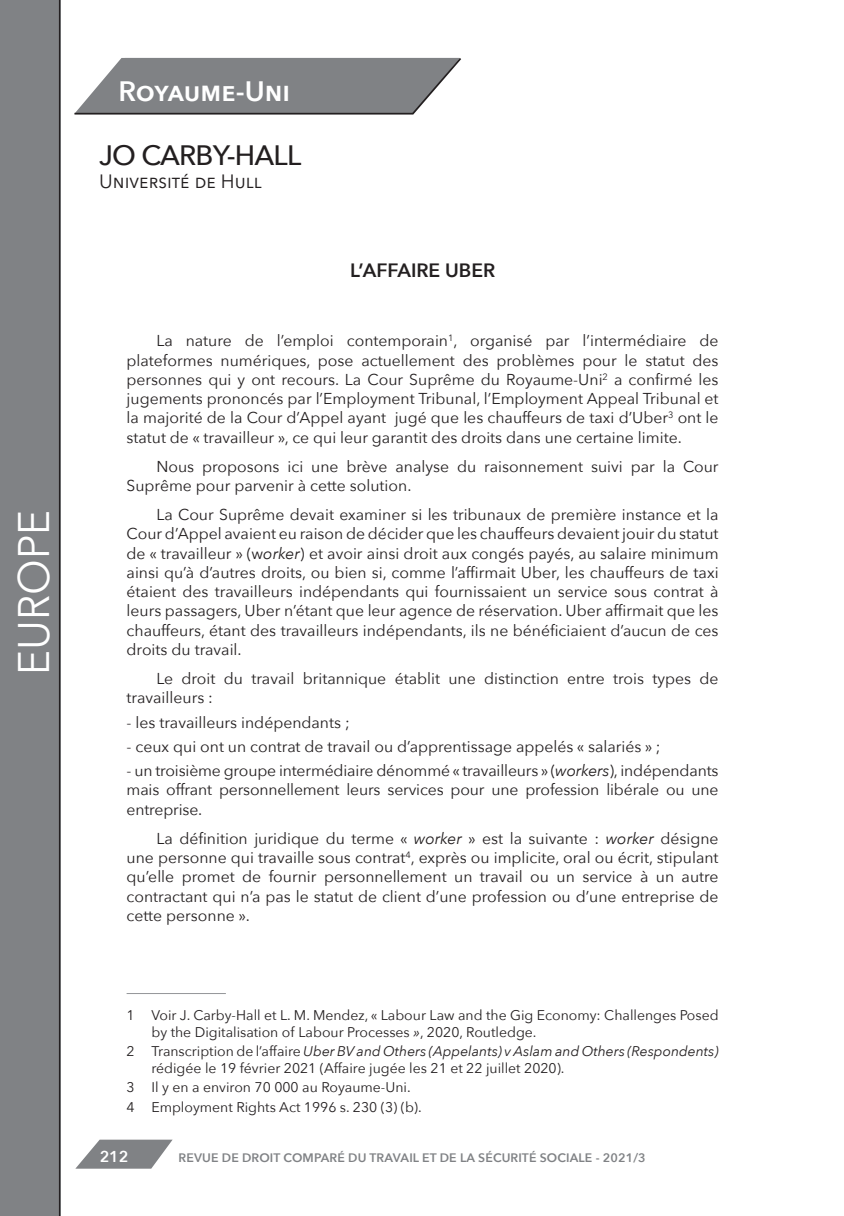
<style>
.page{position:relative;width:844px;height:1216px;background:#fff}
.page>*{position:absolute;margin:0;border:0;box-sizing:border-box;transform-origin:0 0}
.t1{font:44.1px "Avenir Next";color:#fff;scale:.95 1}
.t2{font:600 28px "Avenir Next";color:#fff}
.Auteur{font:500 28px "Avenir Next";letter-spacing:-.03em;color:#231f20}
.Univ__rattachement{font:19.25px "Avenir Next";color:#231f20}
.Titre_Actualité{font:600 19.25px "Avenir Next";color:#231f20}
.Corps_Texte_actua{font:15.75px/19.2px "Avenir Next";color:#231f20;text-align:justify}
.t3{font:600 15.75px "Avenir Next";color:#fff}
.Notes_de_fin_actua{font:14px/16.8px "Avenir Next";color:#231f20}
.t4{font:600 12.25px "Avenir Next";letter-spacing:.01em;color:#808285}
.s1{font-style:italic}
</style>
<div class="page">
<svg style="left:74px;top:57px;width:387px;height:58px;background:#8e9092"></svg>
<svg style="left:76px;top:1139px;width:96px;height:29px"></svg>
<div style="left:0;top:0;width:61px;height:1215px;background:#808285"></div>
<hr style="left:59px;top:0;width:1px;height:1215px;background:#231f20">
<hr style="left:126px;top:993px;width:100px;height:1px;background:#939598">
<h1 class="t1" style="left:-4px;top:675px;width:175px;rotate:-90deg">EUROPE</h1>
<h2 class="t2" style="left:151px;top:67px;width:93px">Algé....</h2>
<h2 class="t2" style="left:118px;top:67px;width:173px">Royaume-Uni</h2>
<h2 class="t2" style="left:182px;top:69px;width:101px">Algé.....</h2>
<p class="Auteur" style="left:99px;top:132px;width:203px">JO CARBY-HALL</p>
<p class="Univ__rattachement" style="left:99px;top:165px;width:164px">Université de Hull</p>
<p class="Titre_Actualité" style="left:350px;top:254px;width:147px">L’AFFAIRE UBER</p>
<p class="Corps_Texte_actua" style="left:126px;top:330px;width:593px;text-indent:30px">La nature de l’emploi contemporain<sup>1</sup>, organisé par l’intermédiaire de plateformes numériques, pose actuellement des problèmes pour le statut des personnes qui y ont recours. La Cour Suprême du Royaume-Uni<sup>2</sup> a confirmé les jugements prononcés par l’Employment Tribunal, l’Employment Appeal Tribunal et la majorité de la Cour d’Appel ayant jugé que les chauffeurs de taxi d’Uber<sup>3</sup> ont le statut de « travailleur », ce qui leur garantit des droits dans une certaine limite.</p>
<p class="Corps_Texte_actua" style="left:126px;top:456px;width:593px;text-indent:30px">Nous proposons ici une brève analyse du raisonnement suivi par la Cour<br>Suprême pour parvenir à cette solution.</p>
<p class="Corps_Texte_actua" style="left:126px;top:504px;width:593px;text-indent:30px">La Cour Suprême devait examiner si les tribunaux de première instance et la Cour d’Appel avaient eu raison de décider que les chauffeurs devaient jouir du statut de « travailleur » (w<span class="s1">orker</span>) et avoir ainsi droit aux congés payés, au salaire minimum ainsi qu’à d’autres droits, ou bien si, comme l’affirmait Uber, les chauffeurs de taxi étaient des travailleurs indépendants qui fournissaient un service sous contrat à leurs passagers, Uber n’étant que leur agence de réservation. Uber affirmait que les chauffeurs, étant des travailleurs indépendants, ils ne bénéficiaient d’aucun de ces droits du travail.</p>
<p class="Corps_Texte_actua" style="left:126px;top:668px;width:593px;text-indent:30px">Le droit du travail britannique établit une distinction entre trois types de travailleurs :</p>
<p class="Corps_Texte_actua" style="left:126px;top:712px;width:225px">- les travailleurs indépendants ;</p>
<p class="Corps_Texte_actua" style="left:126px;top:736px;width:535px">- ceux qui ont un contrat de travail ou d’apprentissage appelés « salariés » ;</p>
<p class="Corps_Texte_actua" style="left:126px;top:760px;width:593px">- un troisième groupe intermédiaire dénommé « travailleurs » (<span class="s1">workers</span>), indépendants mais offrant personnellement leurs services pour une profession libérale ou une entreprise.</p>
<p class="Corps_Texte_actua" style="left:126px;top:828px;width:593px;text-indent:30px">La définition juridique du terme « <span class="s1">worker</span> » est la suivante : <span class="s1">worker</span> désigne une personne qui travaille sous contrat<sup>4</sup>, exprès ou implicite, oral ou écrit, stipulant qu’elle promet de fournir personnellement un travail ou un service à un autre contractant qui n’a pas le statut de client d’une profession ou d’une entreprise de cette personne ».</p>
<p class="Notes_de_fin_actua" style="left:151px;top:1006px;width:568px;text-indent:-25px">1 Voir J. Carby-Hall et L. M. Mendez, « Labour Law and the Gig Economy: Challenges Posed by the Digitalisation of Labour Processes <span class="s1">»</span>, 2020, Routledge.</p>
<p class="Notes_de_fin_actua" style="left:151px;top:1042px;width:568px;text-indent:-25px">2 Transcription de l’affaire <span class="s1">Uber BV and Others (Appelants) v Aslam and Others (Respondents) </span>rédigée le 19 février 2021 (Affaire jugée les 21 et 22 juillet 2020).</p>
<p class="Notes_de_fin_actua" style="left:126px;top:1078px;width:285px">3 Il y en a environ 70 000 au Royaume-Uni.</p>
<p class="Notes_de_fin_actua" style="left:126px;top:1097px;width:296px">4 Employment Rights Act 1996 s. 230 (3) (b).</p>
<p class="t3" style="left:100px;top:1142px;width:30px">212</p>
<p class="t4" style="left:178px;top:1146px;width:468px">REVUE DE DROIT COMPARÉ DU TRAVAIL ET DE LA SÉCURITÉ SOCIALE - 2021/3</p>
</div>
